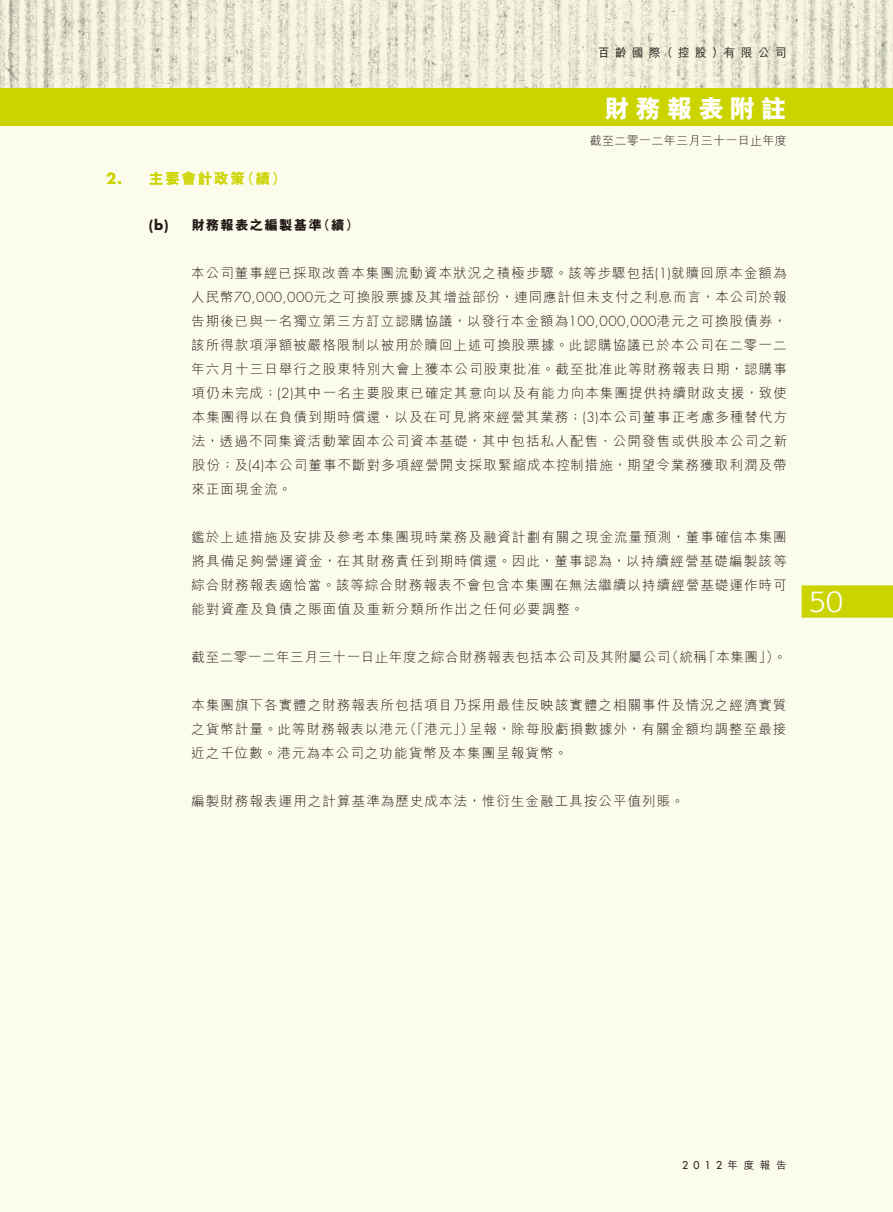
<style>
.page{position:relative;width:893px;height:1212px;background:#fcfced}
.page>*{position:absolute;margin:0;border:0;box-sizing:border-box;transform-origin:0 0}
.t1{font:300 30px "Formata";color:#fff}
.t2{font:800 25.5px "M Hei HK";letter-spacing:.23em;color:#fff}
.t3{font:800 15px "M Hei HK";letter-spacing:.085em;color:#ccd400}
.t4{font:700 15px "Futura Std";color:#ccd400}
.t5{font:300 13.5px/24px "M Hei HK";letter-spacing:.08em;color:#231916;text-align:justify}
.t6{font:300 13.5px "M Hei HK";letter-spacing:.045em;color:#231916}
.t7{font:800 13.5px "M Hei HK";letter-spacing:.085em;color:#231916}
.t8{font:700 13.5px "Futura Std";color:#231916}
.t9{font:300 12px "M Hei HK";letter-spacing:.03em;color:#231916}
.t10{font:500 12px "M Hei HK";color:#231916;scale:.95 1}
.t11{font:500 10.5px "M Hei HK";color:#231916}
.t12{font:500 10.5px "Futura Std";color:#231916}
.s1{font-family:"Futura Std"}
</style>
<div class="page">
<svg style="left:801px;top:585px;width:92px;height:33px"></svg>
<img style="left:0;top:0;width:893px;height:89px">
<div style="left:0;top:89px;width:893px;height:37px;background:#ccd400"></div>
<p class="t4" style="left:106px;top:168px;width:17px">2.</p>
<p class="t10" style="left:615px;top:43px;width:14px">齡</p>
<p class="t10" style="left:649px;top:43px;width:44px">際（控</p>
<p class="t10" style="left:695px;top:43px;width:44px">股）有</p>
<p class="t10" style="left:775px;top:43px;width:13px">司</p>
<p class="t10" style="left:741px;top:43px;width:13px">限</p>
<p class="t10" style="left:598px;top:43px;width:14px">百</p>
<h2 class="t2" style="left:604px;top:91px;width:184px">財務報表附註</h2>
<p class="t10" style="left:632px;top:43px;width:14px">國</p>
<p class="t10" style="left:758px;top:43px;width:14px">公</p>
<p class="t3" style="left:149px;top:168px;width:98px">主要會計政策</p>
<p class="t3" style="left:240px;top:168px;width:48px">（續(</p>
<p class="t8" style="left:149px;top:216px;width:21px">b( )</p>
<p class="t7" style="left:191px;top:216px;width:132px">財務報表之編製基準</p>
<p class="t7" style="left:317px;top:216px;width:43px">（續(</p>
<p class="t9" style="left:590px;top:132px;width:199px">截至二零一二年三月三十一日止年度</p>
<p class="t5" style="left:191px;top:261px;width:598px">本公司董事經已採取改善本集團流動資本狀況之積極步驟。該等步驟包括 <span class="s1">1( )</span>就贖回原本金額為人民幣<span class="s1">70,000,000</span>元之可換股票據及其增益部份，連同應計但未支付之利息而言，本公司於報告期後已與一名獨立第三方訂立認購協議，以發行本金額為<span class="s1">100,000,000</span>港元之可換股債券，該所得款項淨額被嚴格限制以被用於贖回上述可換股票據。此認購協議已於本公司在二零一二年六月十三日舉行之股東特別大會上獲本公司股東批准。截至批准此等財務報表日期，認購事項仍未完成；<span class="s1">(2)</span>其中一名主要股東已確定其意向以及有能力向本集團提供持續財政支援，致使本集團得以在負債到期時償還，以及在可見將來經營其業務；<span class="s1">(3)</span>本公司董事正考慮多種替代方法，透過不同集資活動鞏固本公司資本基礎，其中包括私人配售、公開發售或供股本公司之新股份；及 <span class="s1">4( )</span>本公司董事不斷對多項經營開支採取緊縮成本控制措施，期望令業務獲取利潤及帶來正面現金流。</p>
<p class="t5" style="left:191px;top:525px;width:597px">鑑於上述措施及安排及參考本集團現時業務及融資計劃有關之現金流量預測，董事確信本集團將具備足夠營運資金，在其財務責任到期時償還。因此，董事認為，以持續經營基礎編製該等綜合財務報表適恰當。該等綜合財務報表不會包含本集團在無法繼續以持續經營基礎運作時可能對資產及負債之賬面值及重新分類所作出之任何必要調整。</p>
<p class="t5" style="left:702px;top:645px;width:86px">「本集團 。(「</p>
<p class="t5" style="left:666px;top:645px;width:43px">（統稱</p>
<p class="t6" style="left:192px;top:648px;width:480px">截至二零一二年三月三十一日止年度之綜合財務報表包括本公司及其附屬公司</p>
<p class="t5" style="left:191px;top:693px;width:597px;text-align:right">本集團旗下各實體之財務報表所包括項目乃採用最佳反映該實體之相關事件及情況之經濟實質呈報，除每股虧損數據外，有關金額均調整至最接</p>
<p class="t5" style="left:403px;top:717px;width:72px">（「港元」）</p>
<p class="t5" style="left:191px;top:717px;width:378px">之貨幣計量。此等財務報表以港元<br>近之千位數。港元為本公司之功能貨幣及本集團呈報貨幣。</p>
<p class="t5" style="left:191px;top:789px;width:495px">編製財務報表運用之計算基準為歷史成本法，惟衍生金融工具按公平值列賬。</p>
<h1 class="t1" style="left:809px;top:584px;width:36px">50</h1>
<p class="t11" style="left:727px;top:1158px;width:61px">年度報告</p>
<p class="t12" style="left:682px;top:1158px;width:42px">2012</p>
</div>
